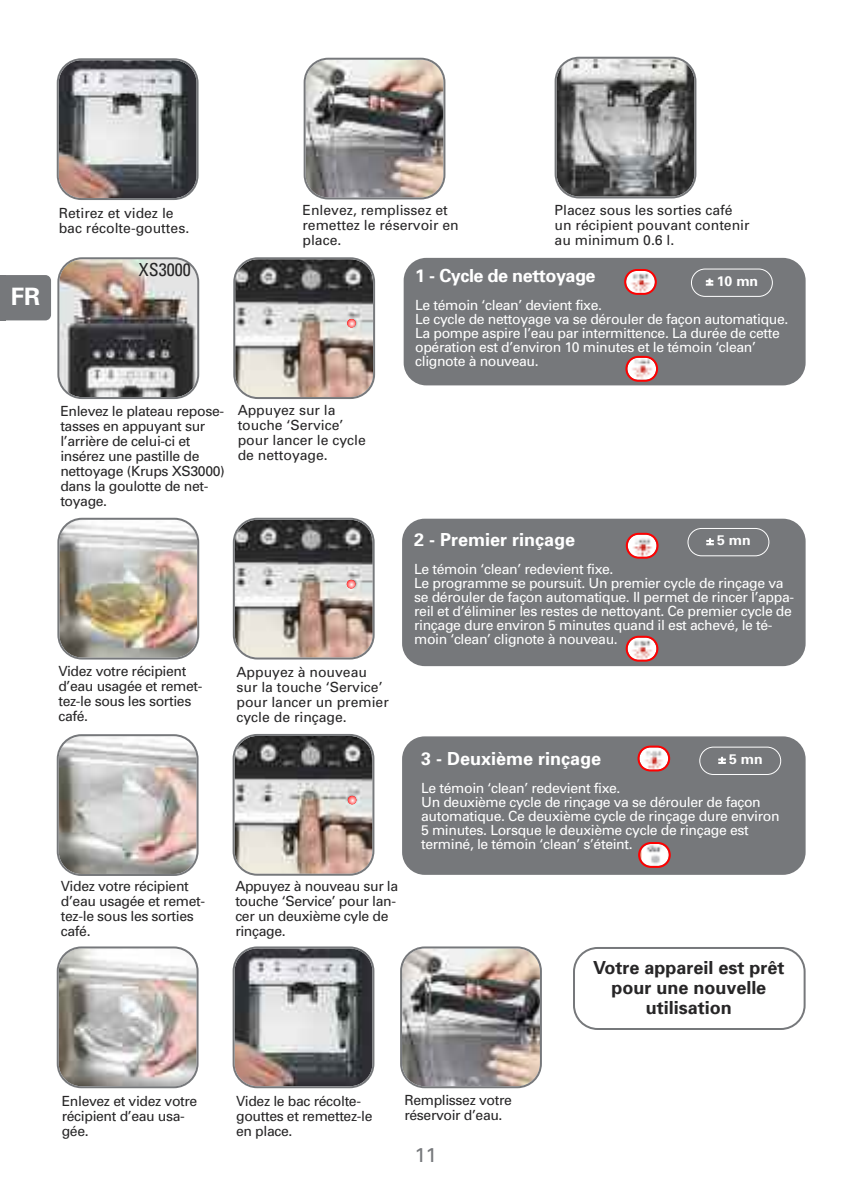
<style>
.page{position:relative;width:851px;height:1191px;background:#fff}
.page>*{position:absolute;margin:0;border:0;box-sizing:border-box;transform-origin:0 0}
.t1{font:700 24px "Univers";color:#fff}
.t2{font:20px "Univers";color:#76787b}
.t3{font:700 18px/20px "Univers";color:#272627;text-align:center}
.t4{font:700 18px "Univers";color:#fff}
.t5{font:700 18px "Univers";letter-spacing:-.025em;color:#fff}
.t6{font:condensed 18px "Univers";color:#272627}
.t7{font:14px/14px "Univers";letter-spacing:-.025em;color:#fff}
.t8{font:14px/15px "Univers";letter-spacing:-.025em;color:#272627}
.t9{font:14px/15px "Univers";color:#272627}
.t10{font:700 14px "Univers";color:#fff}
</style>
<div class="page">
<div style="left:0;top:275px;width:6px;height:45px;background:#76787b"></div>
<div style="left:0;top:275px;width:51px;height:45px;background:#76787b;border-radius:6px"></div>
<img style="left:57px;top:257px;width:142px;height:142px">
<div style="left:403px;top:258px;width:402px;height:127px;background:#76787b;border-radius:23px"></div>
<svg style="left:624px;top:269px;width:32px;height:26px"></svg>
<svg style="left:625px;top:356px;width:33px;height:26px"></svg>
<div style="left:690px;top:268px;width:82px;height:29px;border:2px solid #fff;border-radius:14px"></div>
<img style="left:57px;top:518px;width:142px;height:141px">
<svg style="left:233px;top:518px;width:141px;height:141px;background:#9e9691"></svg>
<div style="left:402px;top:518px;width:403px;height:148px;background:#76787b;border-radius:23px"></div>
<svg style="left:625px;top:533px;width:33px;height:25px"></svg>
<svg style="left:625px;top:636px;width:33px;height:25px"></svg>
<div style="left:687px;top:528px;width:82px;height:28px;border:2px solid #fff;border-radius:14px"></div>
<svg style="left:57px;top:734px;width:141px;height:142px;background:#c1bcb9"></svg>
<svg style="left:232px;top:734px;width:142px;height:141px;background:#9e9691"></svg>
<div style="left:402px;top:736px;width:403px;height:139px;background:#76787b;border-radius:23px"></div>
<svg style="left:637px;top:745px;width:33px;height:26px"></svg>
<svg style="left:638px;top:842px;width:32px;height:26px"></svg>
<div style="left:699px;top:746px;width:82px;height:29px;border:2px solid #fff;border-radius:14px"></div>
<svg style="left:57px;top:946px;width:141px;height:142px;background:#c0bbb7"></svg>
<svg style="left:232px;top:946px;width:142px;height:142px;background:#908e8f"></svg>
<img style="left:400px;top:946px;width:142px;height:142px">
<svg style="left:573px;top:947px;width:232px;height:83px"></svg>
<svg style="left:57px;top:58px;width:141px;height:142px;background:#918f90"></svg>
<img style="left:303px;top:58px;width:142px;height:141px">
<svg style="left:554px;top:57px;width:142px;height:141px;background:#8a8b8b"></svg>
<svg style="left:233px;top:257px;width:142px;height:142px;background:#9e9691"></svg>
<h1 class="t1" style="left:11px;top:288px;width:31px">FR</h1>
<p class="t9" style="left:59px;top:207px;width:132px">Retirez et videz le bac récolte-gouttes.</p>
<p class="t9" style="left:302px;top:203px;width:158px">Enlevez, remplissez et remettez le réservoir en place.</p>
<p class="t9" style="left:554px;top:203px;width:196px">Placez sous les sorties café un récipient pouvant contenir au minimum 0.6 l.</p>
<p class="t6" style="left:139px;top:263px;width:53px">XS3000</p>
<p class="t5" style="left:415px;top:269px;width:182px">1 - Cycle de nettoyage</p>
<p class="t7" style="left:415px;top:299px;width:375px">Le témoin ‘clean’ devient fixe.<br>Le cycle de nettoyage va se dérouler de façon automatique.<br>La pompe aspire l’eau par intermittence. La durée de cette opération est d’environ 10 minutes et le témoin ‘clean’ clignote à nouveau.</p>
<p class="t10" style="left:716px;top:275px;width:43px">10 mn</p>
<p class="t8" style="left:60px;top:405px;width:166px">Enlevez le plateau repose&shy;tasses en appuyant sur l’arrière de celui-ci et insérez une pastille de nettoyage (Krups XS3000) dans la goulotte de net&shy;toyage.</p>
<p class="t9" style="left:237px;top:403px;width:130px">Appuyez sur la touche ‘Service’ pour lancer le cycle de nettoyage.</p>
<p class="t8" style="left:58px;top:665px;width:146px">Videz votre récipient d’eau usagée et remet&shy;tez-le sous les sorties café.</p>
<p class="t9" style="left:236px;top:665px;width:154px">Appuyez à nouveau sur la touche ‘Service’ pour lancer un premier cycle de rinçage.</p>
<p class="t8" style="left:61px;top:880px;width:146px">Videz votre récipient d’eau usagée et remet&shy;tez-le sous les sorties café.</p>
<p class="t8" style="left:235px;top:879px;width:164px">Appuyez à nouveau sur la touche ‘Service’ pour lan&shy;cer un deuxième cyle de rinçage.</p>
<p class="t4" style="left:414px;top:533px;width:162px">2 - Premier rinçage</p>
<p class="t7" style="left:414px;top:563px;width:381px">Le témoin ‘clean’ redevient fixe.<br>Le programme se poursuit. Un premier cycle de rinçage va se dérouler de façon automatique. Il permet de rincer l’appa&shy;reil et d’éliminer les restes de nettoyant. Ce premier cycle de rinçage dure environ 5 minutes quand il est achevé, le té&shy;moin ‘clean’ clignote à nouveau.</p>
<p class="t10" style="left:717px;top:535px;width:35px">5 mn</p>
<p class="t4" style="left:421px;top:752px;width:181px">3 - Deuxième rinçage</p>
<p class="t7" style="left:421px;top:782px;width:360px">Le témoin ‘clean’ redevient fixe.<br>Un deuxième cycle de rinçage va se dérouler de façon automatique. Ce deuxième cycle de rinçage dure environ 5 minutes. Lorsque le deuxième cycle de rinçage est terminé, le témoin ‘clean’ s’éteint.</p>
<p class="t10" style="left:729px;top:753px;width:35px">5 mn</p>
<p class="t3" style="left:593px;top:959px;width:193px">Votre appareil est prêt pour une nouvelle utilisation</p>
<p class="t8" style="left:62px;top:1095px;width:137px">Enlevez et videz votre récipient d’eau usa&shy;gée.</p>
<p class="t8" style="left:236px;top:1094px;width:138px">Videz le bac récolte&shy;gouttes et remettez-le en place.</p>
<p class="t8" style="left:404px;top:1093px;width:109px">Remplissez votre réservoir d’eau.</p>
<h2 class="t2" style="left:414px;top:1147px;width:24px">11</h2>
</div>
